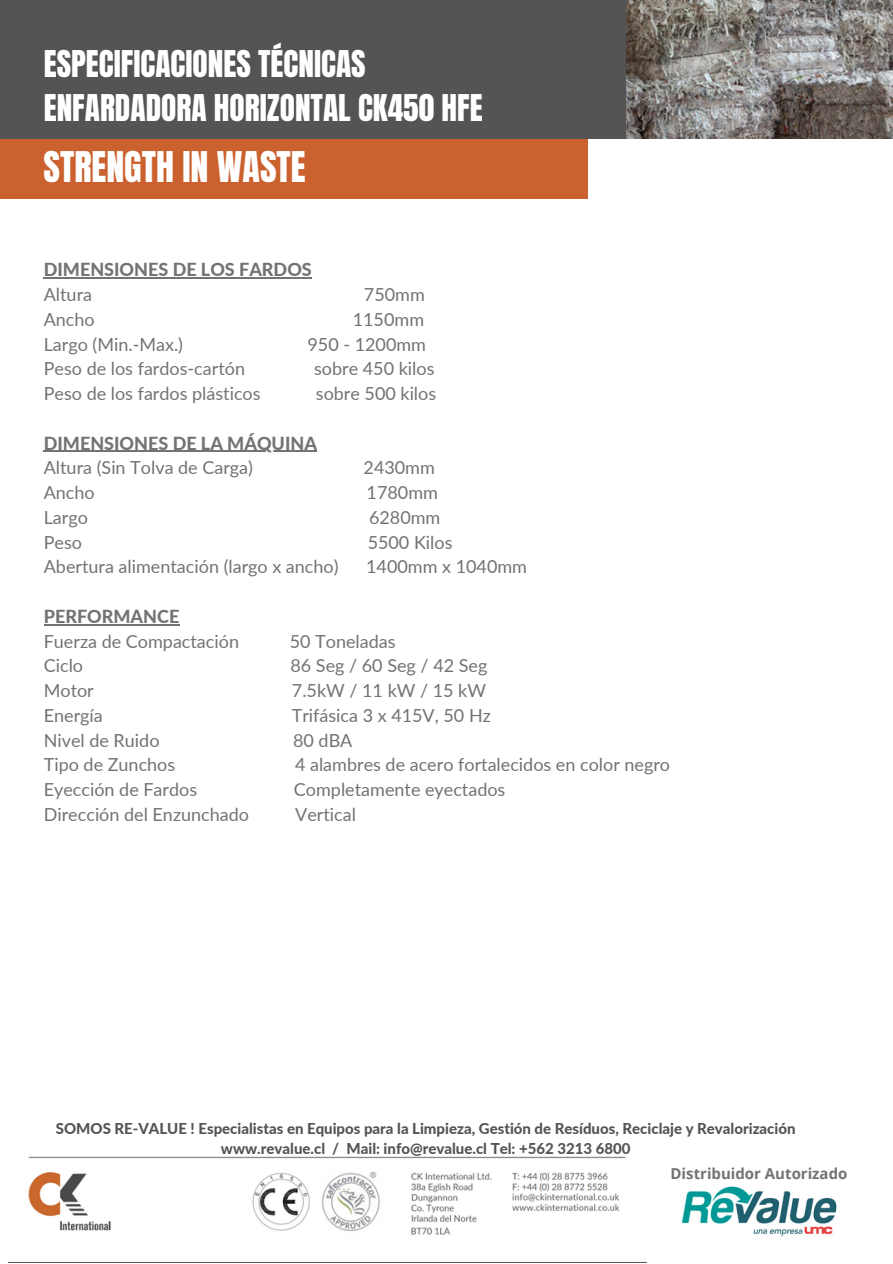
<style>
.page{position:relative;width:893px;height:1264px;background:#fff}
.page>*{position:absolute;margin:0;border:0;box-sizing:border-box;transform-origin:0 0}
.t1{font:36px "Anton";color:#fff}
.t2{font:31.35px/43.8px "Anton";color:#fff}
.t3{font:18px "Lato";color:#737373}
.t4{font:800 18px "Lato";color:#737373}
.t5{font:800 15px/20.2px "Lato";color:#545454;text-align:center}
.t6{font:700 15px "Open Sans";color:#737373}
</style>
<div class="page">
<div style="left:0;top:0;width:892px;height:139px;background:#545454"></div>
<hr style="left:44px;top:277px;width:268px;height:2px;background:#737373">
<hr style="left:44px;top:451px;width:273px;height:1px;background:#737373">
<hr style="left:44px;top:624px;width:135px;height:1px;background:#737373">
<img style="left:28px;top:1156px;width:598px;height:79px">
<div style="left:0;top:139px;width:587px;height:59px;background:#ca612e"></div>
<img style="left:682px;top:1186px;width:155px;height:51px">
<img style="left:626px;top:0;width:266px;height:139px">
<h2 class="t2" style="left:44px;top:43px;width:440px">ESPECIFICACIONES TÉCNICAS<br>ENFARDADORA HORIZONTAL CK450 HFE</h2>
<h1 class="t1" style="left:44px;top:141px;width:263px">STRENGTH IN WASTE</h1>
<p class="t4" style="left:44px;top:259px;width:269px">DIMENSIONES DE LOS FARDOS</p>
<p class="t3" style="left:44px;top:283px;width:50px">Altura</p>
<p class="t3" style="left:364px;top:283px;width:62px">750mm</p>
<p class="t3" style="left:44px;top:308px;width:53px">Ancho</p>
<p class="t3" style="left:353px;top:308px;width:73px">1150mm</p>
<p class="t3" style="left:44px;top:333px;width:141px">Largo (Min.-Max.)</p>
<p class="t3" style="left:307px;top:333px;width:120px">950 - 1200mm</p>
<p class="t3" style="left:44px;top:357px;width:203px">Peso de los fardos-cartón</p>
<p class="t3" style="left:314px;top:357px;width:122px">sobre 450 kilos</p>
<p class="t3" style="left:44px;top:382px;width:218px">Peso de los fardos plásticos</p>
<p class="t3" style="left:316px;top:382px;width:122px">sobre 500 kilos</p>
<p class="t4" style="left:44px;top:432px;width:275px">DIMENSIONES DE LA MÁQUINA</p>
<p class="t3" style="left:44px;top:456px;width:211px">Altura (Sin Tolva de Carga)</p>
<p class="t3" style="left:363px;top:456px;width:73px">2430mm</p>
<p class="t3" style="left:44px;top:481px;width:53px">Ancho</p>
<p class="t3" style="left:366px;top:481px;width:73px">1780mm</p>
<p class="t3" style="left:44px;top:506px;width:46px">Largo</p>
<p class="t3" style="left:369px;top:506px;width:73px">6280mm</p>
<p class="t3" style="left:44px;top:531px;width:40px">Peso</p>
<p class="t3" style="left:367px;top:531px;width:86px">5500 Kilos</p>
<p class="t3" style="left:44px;top:555px;width:296px">Abertura alimentación (largo x ancho)</p>
<p class="t3" style="left:366px;top:555px;width:162px">1400mm x 1040mm</p>
<p class="t4" style="left:44px;top:605px;width:137px">PERFORMANCE</p>
<p class="t3" style="left:44px;top:630px;width:197px">Fuerza de Compactación</p>
<p class="t3" style="left:290px;top:630px;width:107px">50 Toneladas</p>
<p class="t3" style="left:44px;top:654px;width:41px">Ciclo</p>
<p class="t3" style="left:290px;top:654px;width:198px">86 Seg / 60 Seg / 42 Seg</p>
<p class="t3" style="left:44px;top:679px;width:52px">Motor</p>
<p class="t3" style="left:292px;top:679px;width:195px">7.5kW / 11 kW / 15 kW</p>
<p class="t3" style="left:44px;top:704px;width:61px">Energía</p>
<p class="t3" style="left:292px;top:704px;width:201px">Trifásica 3 x 415V, 50 Hz</p>
<p class="t3" style="left:44px;top:728px;width:117px">Nivel de Ruido</p>
<p class="t3" style="left:293px;top:728px;width:61px">80 dBA</p>
<p class="t3" style="left:44px;top:753px;width:133px">Tipo de Zunchos</p>
<p class="t3" style="left:295px;top:753px;width:376px">4 alambres de acero fortalecidos en color negro</p>
<p class="t3" style="left:44px;top:778px;width:155px">Eyección de Fardos</p>
<p class="t3" style="left:294px;top:778px;width:213px">Completamente eyectados</p>
<p class="t3" style="left:44px;top:803px;width:207px">Dirección del Enzunchado</p>
<p class="t3" style="left:295px;top:803px;width:62px">Vertical</p>
<p class="t5" style="left:56px;top:1117px;width:741px">SOMOS RE-VALUE ! Especialistas en Equipos para la Limpieza, Gestión de Resíduos, Reciclaje y Revalorización www.revalue.cl / Mail: info@revalue.cl Tel: +562 3213 6800</p>
<p class="t6" style="left:670px;top:1162px;width:178px">Distribuidor Autorizado</p>
</div>
